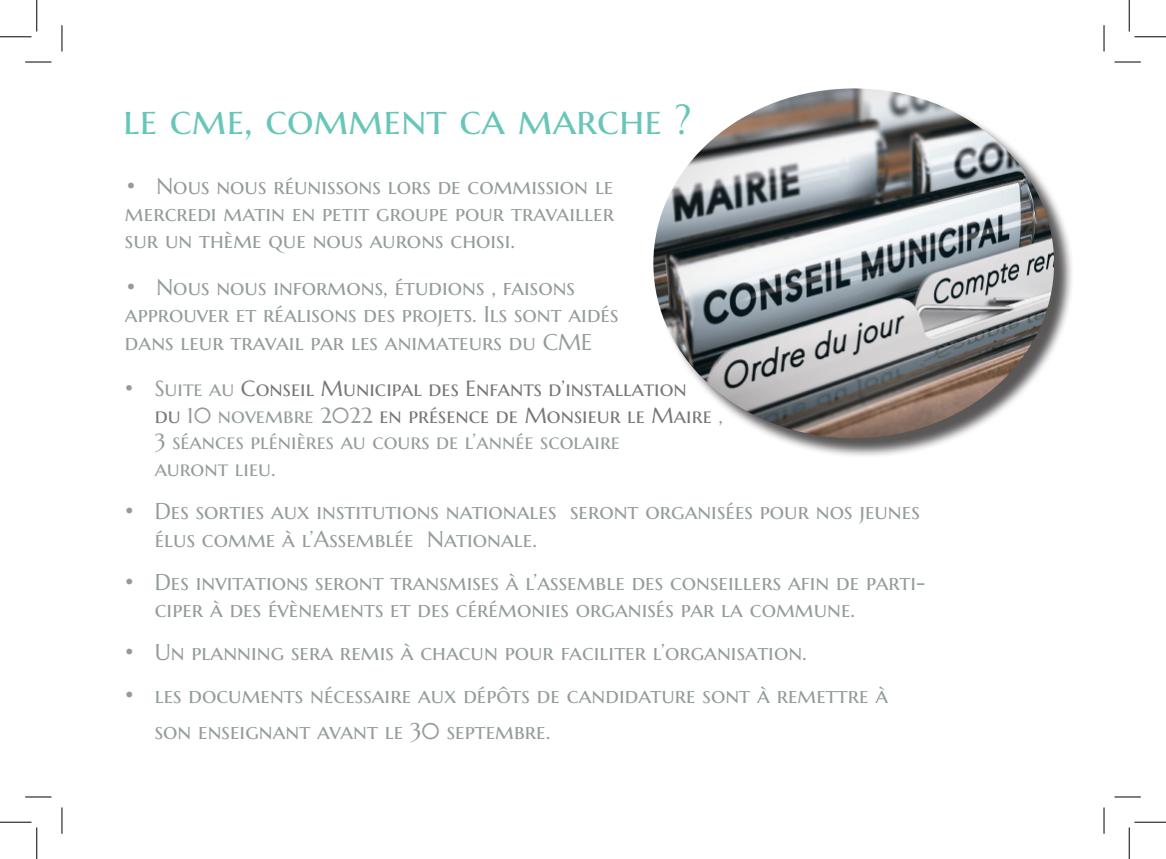
<style>
.page{position:relative;width:1166px;height:859px;background:#fff}
.page>*{position:absolute;margin:0;border:0;box-sizing:border-box;transform-origin:0 0}
.Table_des_matières{font:42px "Marcellus SC";color:#68c6b9}
.t1{font:22.75px/27.3px "Marcellus SC";color:#939b9b}
.t2{font:21.88px/26.6px "Marcellus SC";color:#939b9b}
.s1{color:#757679}
</style>
<div class="page">
<div style="left:656px;top:91px;width:418px;height:367px;background:#231f20;opacity:.75"></div>
<img style="left:653px;top:88px;width:401px;height:350px">
<svg style="left:25px;top:62px;width:26px;height:1px"></svg>
<svg style="left:1114px;top:62px;width:26px;height:1px"></svg>
<svg style="left:25px;top:796px;width:26px;height:1px"></svg>
<svg style="left:1114px;top:796px;width:26px;height:1px"></svg>
<svg style="left:62px;top:25px;width:1px;height:26px"></svg>
<svg style="left:62px;top:807px;width:1px;height:26px"></svg>
<svg style="left:1103px;top:25px;width:1px;height:26px"></svg>
<svg style="left:1103px;top:807px;width:1px;height:26px"></svg>
<hr style="left:0;top:36px;width:32px;height:1px;background:#000">
<hr style="left:1134px;top:36px;width:32px;height:1px;background:#000">
<hr style="left:0;top:821px;width:32px;height:1px;background:#000">
<hr style="left:1134px;top:821px;width:32px;height:1px;background:#000">
<hr style="left:36px;top:0;width:1px;height:32px;background:#000">
<hr style="left:36px;top:827px;width:1px;height:31px;background:#000">
<hr style="left:1129px;top:0;width:1px;height:32px;background:#000">
<hr style="left:1129px;top:827px;width:1px;height:31px;background:#000">
<p class="Table_des_matières" style="left:123px;top:93px;width:570px">le cme, comment ca marche ?</p>
<p class="t1" style="left:125px;top:172px;width:490px;text-align:justify">• Nous nous réunissons lors de commission le mercredi matin en petit groupe pour travailler sur un thème que nous aurons choisi.</p>
<p class="t1" style="left:125px;top:273px;width:495px">• Nous nous informons, étudions , faisons approuver et réalisons des projets. Ils sont aidés dans leur travail par les animateurs du CME</p>
<p class="t2" style="left:155px;top:375px;width:569px;text-indent:-32px">• Suite au <span class="s1">Conseil Municipal des Enfants d’installation<br>du</span> 10 novembre 2022 <span class="s1">en présence de Monsieur le Maire</span> , 3 séances plénières au cours de l’année scolaire<br>auront lieu.</p>
<p class="t1" style="left:155px;top:497px;width:766px;text-indent:-32px">• Des sorties aux institutions nationales seront organisées pour nos jeunes élus comme à l’Assemblée Nationale.</p>
<p class="t1" style="left:155px;top:568px;width:772px;text-indent:-32px">• Des invitations seront transmises à l’assemble des conseillers afin de parti&shy;ciper à des évènements et des cérémonies organisés par la commune.</p>
<p class="t1" style="left:123px;top:638px;width:685px">• Un planning sera remis à chacun pour faciliter l’organisation.</p>
<p class="t1" style="left:155px;top:677px;width:735px;line-height:35.7px;text-indent:-32px">• les documents nécessaire aux dépôts de candidature sont à remettre à son enseignant avant le 30 septembre.</p>
</div>
